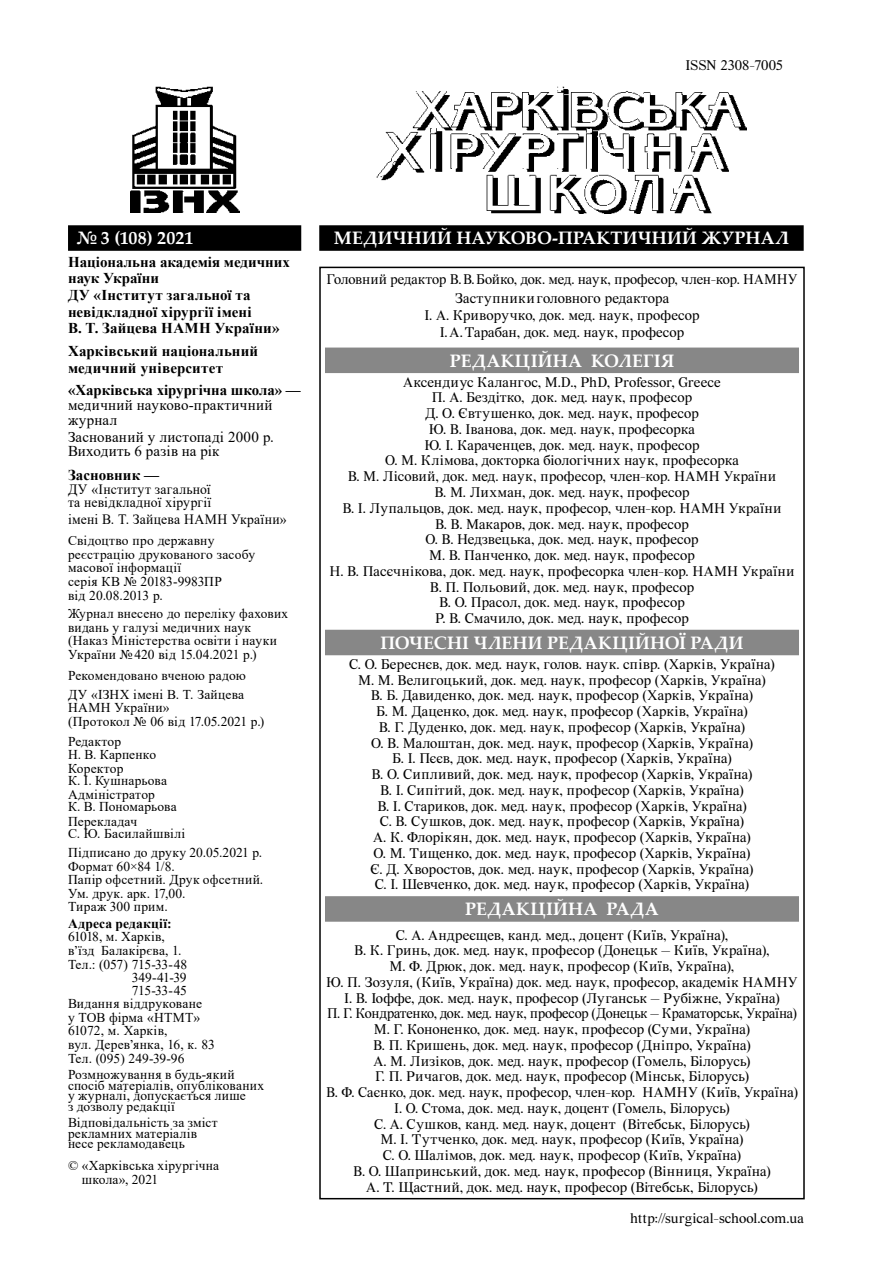
<style>
.page{position:relative;width:893px;height:1276px;background:#fff}
.page>*{position:absolute;margin:0;border:0;box-sizing:border-box;transform-origin:0 0}
.t1{font:700 18px "Palatino Linotype";letter-spacing:.015em;color:#fff}
.t2{font:15px/15.8px "Vremena";color:#000;text-align:center}
.t3{font:700 15px/16.6px "Times New Roman";letter-spacing:.005em;color:#000}
.t4{font:15px/15.1px "Times New Roman";letter-spacing:.02em;color:#000}
.t5{font:14.25px/13.6px "Times New Roman";letter-spacing:.02em;color:#000;scale:.96 1}
.t6{font:13.5px/13.6px "Times New Roman";letter-spacing:.01em;color:#000}
.t7{font:13.5px "Times New Roman";letter-spacing:-.025em;color:#000}
.t8{font:700 13.5px "Times New Roman";letter-spacing:.015em;color:#000}
.s1{font-weight:700}
</style>
<div class="page">
<img style="left:130px;top:87px;width:109px;height:126px">
<img style="left:377px;top:86px;width:369px;height:128px">
<div style="left:319px;top:225px;width:485px;height:26px;background:#000"></div>
<div style="left:68px;top:225px;width:233px;height:26px;background:#000"></div>
<div style="left:325px;top:347px;width:474px;height:26px;background:#878787"></div>
<div style="left:325px;top:630px;width:474px;height:25px;background:#878787"></div>
<div style="left:325px;top:896px;width:474px;height:25px;background:#878787"></div>
<p class="t2" style="left:685px;top:58px;width:99px">ISSN 2308-7005</p>
<p class="t1" style="left:77px;top:225px;width:118px">№ 3 (108) 2021</p>
<p class="t1" style="left:334px;top:225px;width:457px">МЕДИЧНИЙ НАУКОВО-ПРАКТИЧНИЙ ЖУРНАЛ</p>
<p class="t3" style="left:68px;top:253px;width:224px">Національна академія медичних наук України<br>ДУ «Інститут загальної та невідкладної хірургії імені<br>В. Т. Зайцева НАМН України»</p>
<p class="t3" style="left:68px;top:342px;width:192px">Харківський національний медичний університет</p>
<p class="t4" style="left:68px;top:381px;width:234px"><span class="s1">«Харківська хірургічна школа» — </span>медичний науково-практичний журнал</p>
<p class="t4" style="left:68px;top:429px;width:207px">Заснований у листопаді 2000 р.<br>Виходить 6 разів на рік</p>
<p class="t3" style="left:68px;top:466px;width:93px">Засновник —</p>
<p class="t5" style="left:68px;top:481px;width:151px">ДУ «Інститут загальної та невідкладної хірургії</p>
<p class="t5" style="left:68px;top:512px;width:229px">імені В. Т. Зайцева НАМН України»</p>
<p class="t6" style="left:68px;top:533px;width:189px">Свідоцтво про державну реєстрацію друкованого засобу масової інформації<br>серія КВ № 20183-9983ПР<br>від 20.08.2013 р.</p>
<p class="t6" style="left:68px;top:606px;width:222px">Журнал внесено до переліку фахових видань у галузі медичних наук (Наказ Міністерства освіти і науки України №420 від 15.04.2021 р.)</p>
<p class="t6" style="left:68px;top:666px;width:179px;line-height:18.1px">Рекомендовано вченою радою<br>ДУ «ІЗНХ імені В. Т. Зайцева</p>
<p class="t6" style="left:68px;top:700px;width:198px">НАМН України»<br>(Протокол № 06 від 17.05.2021 р.)</p>
<p class="t6" style="left:68px;top:735px;width:90px;line-height:12.1px">Редактор<br>Н. В. Карпенко</p>
<p class="t6" style="left:68px;top:761px;width:101px;line-height:12.1px">Коректор<br>К. І. Кушнарьова</p>
<p class="t6" style="left:68px;top:788px;width:110px;line-height:12.1px">Адміністратор<br>К. В. Пономарьова</p>
<p class="t6" style="left:68px;top:814px;width:119px;line-height:12.1px">Перекладач<br>С. Ю. Басилайшвілі</p>
<p class="t6" style="left:68px;top:845px;width:197px">Підписано до друку 20.05.2021 р.<br>Формат 60×84 1/8.<br>Папір офсетний. Друк офсетний.<br>Ум. друк. арк. 17,00.<br>Тираж 300 прим.</p>
<p class="t8" style="left:68px;top:913px;width:105px">Адреса редакції:</p>
<p class="t6" style="left:68px;top:929px;width:98px">61018, м. Харків,</p>
<p class="t6" style="left:68px;top:943px;width:115px">в’їзд Балакірєва, 1.</p>
<p class="t7" style="left:68px;top:954px;width:121px">Тел.: (057) 715-33-48</p>
<p class="t6" style="left:132px;top:970px;width:56px">349-41-39</p>
<p class="t6" style="left:132px;top:983px;width:57px">715-33-45</p>
<p class="t6" style="left:68px;top:996px;width:136px">Видання віддруковане</p>
<p class="t6" style="left:68px;top:1010px;width:134px">у ТОВ фірма «НТМТ»</p>
<p class="t6" style="left:68px;top:1023px;width:101px">61072, м. Харків,</p>
<p class="t6" style="left:68px;top:1037px;width:148px">вул. Дерев’янка, 16, к. 83</p>
<p class="t6" style="left:68px;top:1051px;width:118px">Тел. (095) 249-39-96</p>
<p class="t6" style="left:68px;top:1068px;width:198px;line-height:10.6px">Розмножування в будь-який спосіб матеріалів, опублікованих у журналі, допускається лише<br>з дозволу редакції</p>
<p class="t6" style="left:68px;top:1116px;width:151px;line-height:10.6px">Відповідальність за зміст рекламних матеріалів несе рекламодавець</p>
<p class="t6" style="left:82px;top:1158px;width:139px;text-indent:-14px">© «Харківська хірургічна школа», 2021</p>
<p class="t2" style="left:326px;top:270px;width:472px;line-height:19.4px">Головний редактор В.В.Бойко, док. мед. наук, професор, член-кор. НАМНУ<br>Заступникиголовного редактора</p>
<p class="t2" style="left:424px;top:307px;width:277px;line-height:16.8px">І. А. Криворучко, док. мед. наук, професор<br>І.А.Тарабан, док. мед. наук, професор</p>
<p class="t1" style="left:450px;top:348px;width:226px">РЕДАКЦІЙНА КОЛЕГІЯ</p>
<p class="t2" style="left:329px;top:375px;width:467px">Аксендиус Калангос, M.D., PhD, Professor, Greece<br>П. А. Бездітко, док. мед. наук, професор<br>Д. О. Євтушенко, док. мед. наук, професор<br>Ю. В. Іванова, док. мед. наук, професорка<br>Ю. І. Караченцев, док. мед. наук, професор<br>О. М. Клімова, докторка біологічних наук, професорка<br>В. М. Лісовий, док. мед. наук, професор, член-кор. НАМН України<br>В. М. Лихман, док. мед. наук, професор<br>В. І. Лупальцов, док. мед. наук, професор, член-кор. НАМН України<br>В. В. Макаров, док. мед. наук, професор<br>О. В. Недзвецька, док. мед. наук, професор<br>М. В. Панченко, док. мед. наук, професор<br>Н. В. Пасєчнікова, док. мед. наук, професорка член-кор. НАМН України В. П. Польовий, док. мед. наук, професор<br>В. О. Прасол, док. мед. наук, професор<br>Р. В. Смачило, док. мед. наук, професор</p>
<p class="t1" style="left:381px;top:630px;width:364px">ПОЧЕСНІ ЧЛЕНИ РЕДАКЦІЙНОЇ РАДИ</p>
<p class="t2" style="left:349px;top:657px;width:427px">С. О. Береснєв, док. мед. наук, голов. наук. співр. (Харків, Україна)<br>М. М. Велигоцький, док. мед. наук, професор (Харків, Україна)<br>В. Б. Давиденко, док. мед. наук, професор (Харків, Україна)<br>Б. М. Даценко, док. мед. наук, професор (Харків, Україна)<br>В. Г. Дуденко, док. мед. наук, професор (Харків, Україна)<br>О. В. Малоштан, док. мед. наук, професор (Харків, Україна)<br>Б. І. Пєєв, док. мед. наук, професор (Харків, Україна)<br>В. О. Сипливий, док. мед. наук, професор (Харків, Україна)<br>В. І. Сипітий, док. мед. наук, професор (Харків, Україна)<br>В. І. Стариков, док. мед. наук, професор (Харків, Україна)<br>С. В. Сушков, док. мед. наук, професор (Харків, Україна)<br>А. К. Флорікян, док. мед. наук, професор (Харків, Україна)<br>О. М. Тищенко, док. мед. наук, професор (Харків, Україна)<br>Є. Д. Хворостов, док. мед. наук, професор (Харків, Україна)<br>С. І. Шевченко, док. мед. наук, професор (Харків, Україна)</p>
<p class="t1" style="left:465px;top:896px;width:195px">РЕДАКЦІЙНА РАДА</p>
<p class="t2" style="left:326px;top:927px;width:473px">С. А. Андреєщев, канд. мед., доцент (Київ, Україна),<br>В. К. Гринь, док. мед. наук, професор (Донецьк — Київ, Україна),<br>М. Ф. Дрюк, док. мед. наук, професор (Київ, Україна),<br>Ю. П. Зозуля, (Київ, Україна) док. мед. наук, професор, академік НАМНУ І. В. Іоффе, док. мед. наук, професор (Луганськ — Рубіжне, Україна)<br>П. Г. Кондратенко, док. мед. наук, професор (Донецьк — Краматорськ, Україна)<br>М. Г. Кононенко, док. мед. наук, професор (Суми, Україна)<br>В. П. Кришень, док. мед. наук, професор (Дніпро, Україна)<br>А. М. Лизіков, док. мед. наук, професор (Гомель, Білорусь)<br>Г. П. Ричагов, док. мед. наук, професор (Мінськ, Білорусь)<br>В. Ф. Саєнко, док. мед. наук, професор, член-кор. НАМНУ (Київ, Україна)<br>І. О. Стома, док. мед. наук, доцент (Гомель, Білорусь)<br>С. А. Сушков, канд. мед. наук, доцент (Вітебськ, Білорусь)<br>М. І. Тутченко, док. мед. наук, професор (Київ, Україна)<br>С. О. Шалімов, док. мед. наук, професор (Київ, Україна)<br>В. О. Шапринський, док. мед. наук, професор (Вінниця, Україна)<br>А. Т. Щастний, док. мед. наук, професор (Вітебськ, Білорусь)</p>
<p class="t2" style="left:630px;top:1211px;width:175px">http://surgical-school.com.ua</p>
</div>
